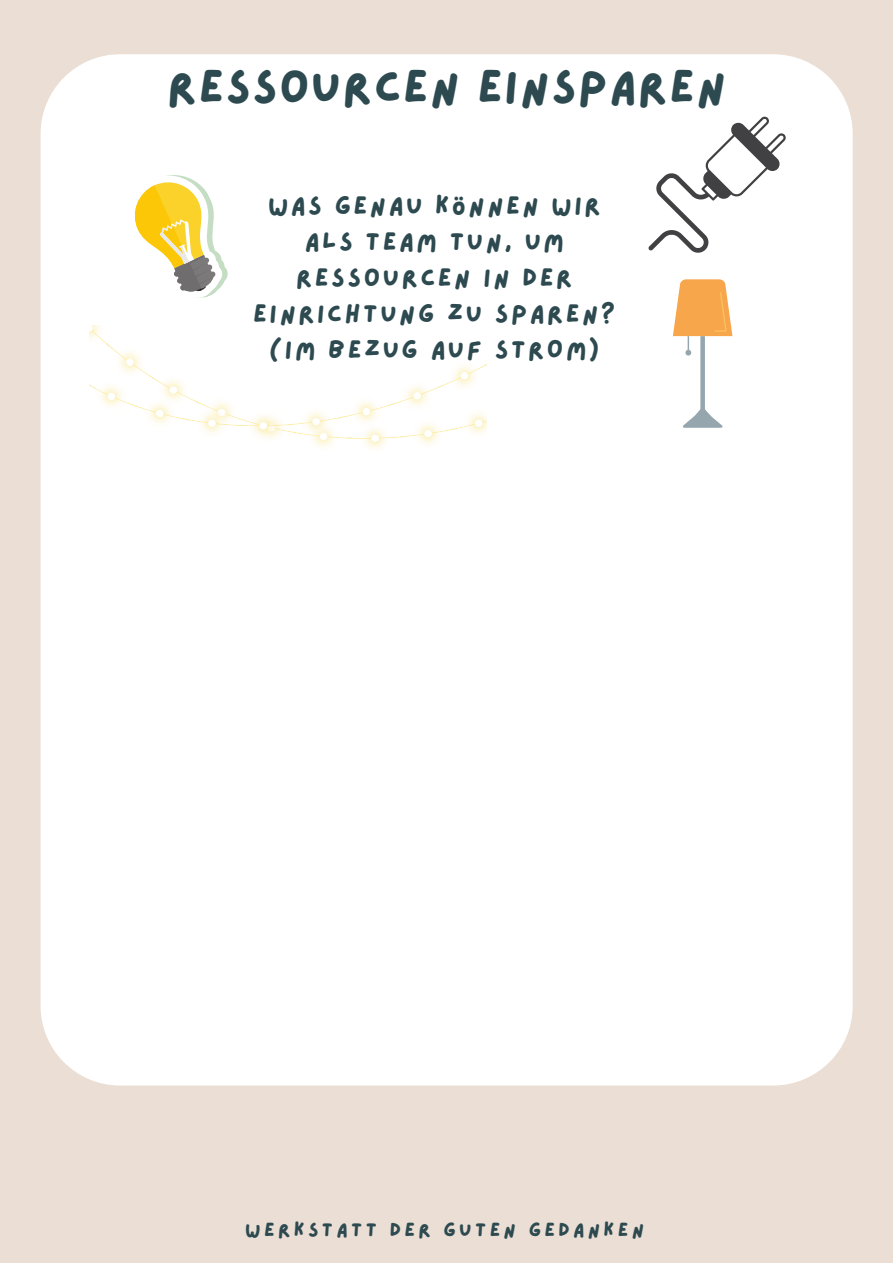
<style>
.page{position:relative;width:893px;height:1264px;background:#fff}
.page>*{position:absolute;margin:0;border:0;box-sizing:border-box;transform-origin:0 0}
.t1{font:46.5px "Lazydog";letter-spacing:.04em;color:#2d4a50}
.t2{font:25.5px/36px "Lazydog";letter-spacing:.1em;color:#2d4a50;text-align:center}
.t3{font:19.5px "Lazydog";letter-spacing:.175em;color:#2d4a50}
</style>
<div class="page">
<div style="left:0;top:0;width:892px;height:1262px;background:#ebded4"></div>
<div style="left:41px;top:54px;width:811px;height:1031px;background:#fff;border-radius:79px"></div>
<svg style="left:134px;top:175px;width:94px;height:123px"></svg>
<svg style="left:648px;top:117px;width:137px;height:136px"></svg>
<div style="left:700px;top:336px;width:5px;height:83px;background:#96a6af"></div>
<svg style="left:673px;top:279px;width:59px;height:76px"></svg>
<svg style="left:682px;top:406px;width:40px;height:22px"></svg>
<img style="left:89px;top:325px;width:397px;height:124px">
<h1 class="t1" style="left:167px;top:65px;width:560px">RESSOURCEN EINSPAREN</h1>
<p class="t2" style="left:253px;top:189px;width:364px">WAS GENAU KÖNNEN WIR<br>ALS TEAM TUN, UM<br>RESSOURCEN IN DER<br>EINRICHTUNG ZU SPAREN? (IM BEZUG AUF STROM)</p>
<p class="t3" style="left:245px;top:1219px;width:400px">WERKSTATT DER GUTEN GEDANKEN</p>
</div>
